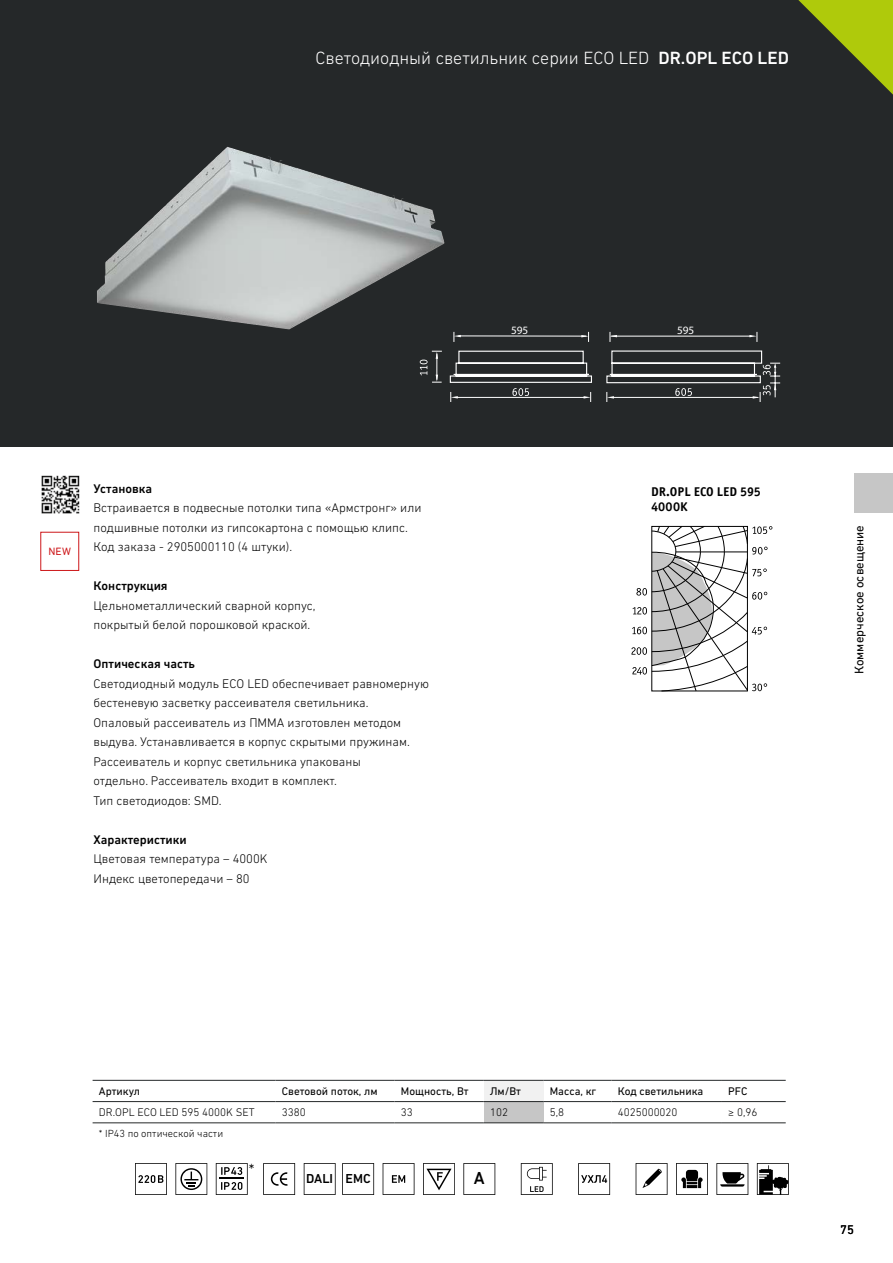
<style>
.page{position:relative;width:893px;height:1263px;background:#fff}
.page>*{position:absolute;margin:0;border:0;box-sizing:border-box;transform-origin:0 0}
.t1{font:300 18px "DIN Next W1 G";color:#fff}
.t2{font:300 18px "DIN Next W1 G";color:#000}
.t3{font:500 17.7px "DIN Next W1 G";color:#000}
.t4{font:500 13.2px "DIN Next W1 G";color:#000}
.t5{font:300 12.75px/19.5px "DIN Next W1 G";color:#000}
.t6{font:500 12.75px "DIN Next W1 G";color:#000}
.t7{font:12.75px "DIN Next W1 G";color:#000}
.t8{font:12.75px/15.3px "Officina Sans Bold C";color:#000}
.t9{font:11.25px "DIN Next W1 G";color:#000}
.t10{font:300 11.25px "DIN Next W1 G";color:#000}
.t11{font:11.25px "Myriad Pro";color:#fff}
.t12{font:10.8px "DIN Next W1 G";color:#cd171a}
.t13{font:300 10.5px "DIN Next W1 G";color:#000}
.s1{font-weight:500}
</style>
<div class="page">
<div style="left:0;top:0;width:893px;height:446px;background:#252829"></div>
<div style="left:854px;top:473px;width:39px;height:39px;background:#c6c6c6"></div>
<hr style="left:458px;top:335px;width:128px;height:1px;background:#fff">
<hr style="left:611px;top:336px;width:141px;height:1px;background:#fff">
<svg style="left:420px;top:351px;width:22px;height:32px"></svg>
<svg style="left:581px;top:332px;width:8px;height:10px"></svg>
<svg style="left:749px;top:332px;width:9px;height:10px"></svg>
<svg style="left:610px;top:332px;width:7px;height:10px"></svg>
<svg style="left:454px;top:332px;width:7px;height:10px"></svg>
<svg style="left:449px;top:350px;width:331px;height:52px"></svg>
<img style="left:97px;top:147px;width:347px;height:182px">
<svg style="left:578px;top:1163px;width:32px;height:32px"></svg>
<svg style="left:521px;top:1163px;width:32px;height:32px"></svg>
<svg style="left:757px;top:1163px;width:32px;height:32px"></svg>
<svg style="left:636px;top:1163px;width:31px;height:32px"></svg>
<svg style="left:716px;top:1163px;width:32px;height:32px"></svg>
<svg style="left:676px;top:1163px;width:32px;height:32px"></svg>
<svg style="left:135px;top:1163px;width:32px;height:32px"></svg>
<svg style="left:263px;top:1163px;width:32px;height:32px"></svg>
<svg style="left:175px;top:1163px;width:32px;height:32px"></svg>
<svg style="left:423px;top:1163px;width:32px;height:32px"></svg>
<svg style="left:383px;top:1163px;width:31px;height:32px"></svg>
<svg style="left:216px;top:1163px;width:32px;height:32px"></svg>
<svg style="left:463px;top:1163px;width:32px;height:32px"></svg>
<svg style="left:342px;top:1163px;width:32px;height:32px"></svg>
<img style="left:41px;top:475px;width:39px;height:39px">
<svg style="left:40px;top:531px;width:40px;height:40px"></svg>
<div style="left:484px;top:1080px;width:59px;height:21px;background:#f1f1f1"></div>
<div style="left:484px;top:1101px;width:59px;height:22px;background:#c6c6c6"></div>
<hr style="left:93px;top:1080px;width:182px;height:1px;background:#252829">
<hr style="left:275px;top:1080px;width:119px;height:1px;background:#252829">
<hr style="left:394px;top:1080px;width:90px;height:1px;background:#252829">
<hr style="left:484px;top:1080px;width:59px;height:1px;background:#252829">
<hr style="left:543px;top:1080px;width:68px;height:1px;background:#252829">
<hr style="left:611px;top:1080px;width:111px;height:1px;background:#252829">
<hr style="left:722px;top:1080px;width:64px;height:1px;background:#252829">
<hr style="left:93px;top:1101px;width:182px;height:1px;background:#252829">
<hr style="left:275px;top:1101px;width:119px;height:1px;background:#252829">
<hr style="left:394px;top:1101px;width:90px;height:1px;background:#252829">
<hr style="left:484px;top:1101px;width:59px;height:1px;background:#252829">
<hr style="left:543px;top:1101px;width:68px;height:1px;background:#252829">
<hr style="left:611px;top:1101px;width:111px;height:1px;background:#252829">
<hr style="left:722px;top:1101px;width:64px;height:1px;background:#252829">
<hr style="left:93px;top:1122px;width:182px;height:1px;background:#252829">
<hr style="left:275px;top:1122px;width:119px;height:1px;background:#252829">
<hr style="left:394px;top:1122px;width:90px;height:1px;background:#252829">
<hr style="left:484px;top:1122px;width:59px;height:1px;background:#252829">
<hr style="left:543px;top:1122px;width:68px;height:1px;background:#252829">
<hr style="left:611px;top:1122px;width:111px;height:1px;background:#252829">
<hr style="left:722px;top:1122px;width:64px;height:1px;background:#252829">
<svg style="left:798px;top:0;width:95px;height:95px"></svg>
<svg style="left:304px;top:1163px;width:32px;height:32px"></svg>
<svg style="left:631px;top:526px;width:141px;height:165px"></svg>
<h1 class="t1" style="left:316px;top:47px;width:475px">Светодиодный светильник серии ECO LED <span class="s1">DR.OPL ECO LED</span></h1>
<p class="t12" style="left:48px;top:545px;width:24px">NEW</p>
<p class="t6" style="left:94px;top:481px;width:60px">Установка</p>
<p class="t5" style="left:94px;top:498px;width:329px">Встраивается в подвесные потолки типа «Армстронг» или подшивные потолки из гипсокартона с помощью клипс.<br>Код заказа - 2905000110 (4 штуки).</p>
<p class="t6" style="left:94px;top:579px;width:76px">Конструкция</p>
<p class="t5" style="left:94px;top:596px;width:224px">Цельнометаллический сварной корпус, покрытый белой порошковой краской.</p>
<p class="t6" style="left:94px;top:657px;width:103px">Оптическая часть</p>
<p class="t5" style="left:94px;top:674px;width:337px">Светодиодный модуль ECO LED обеспечивает равномерную бестеневую засветку рассеивателя светильника.<br>Опаловый рассеиватель из ПММА изготовлен методом выдува. Устанавливается в корпус скрытыми пружинам.<br>Рассеиватель и корпус светильника упакованы<br>отдельно. Рассеиватель входит в комплект.<br>Тип светодиодов: SMD.</p>
<p class="t6" style="left:94px;top:832px;width:95px">Характеристики</p>
<p class="t5" style="left:94px;top:849px;width:175px">Цветовая температура – 4000K<br>Индекс цветопередачи – 80</p>
<p class="t11" style="left:511px;top:323px;width:19px">595</p>
<p class="t11" style="left:677px;top:323px;width:19px">595</p>
<p class="t8" style="left:651px;top:484px;width:111px">DR.OPL ECO LED 595<br>4000K</p>
<p class="t9" style="left:99px;top:1085px;width:43px">Артикул</p>
<p class="t9" style="left:282px;top:1085px;width:97px">Световой поток, лм</p>
<p class="t9" style="left:401px;top:1085px;width:69px">Мощность, Вт</p>
<p class="t9" style="left:490px;top:1085px;width:32px">Лм/Вт</p>
<p class="t9" style="left:550px;top:1085px;width:48px">Масса, кг</p>
<p class="t9" style="left:618px;top:1085px;width:87px">Код светильника</p>
<p class="t9" style="left:728px;top:1085px;width:21px">PFC</p>
<p class="t10" style="left:99px;top:1106px;width:157px">DR.OPL ECO LED 595 4000K SET</p>
<p class="t10" style="left:282px;top:1106px;width:25px">3380</p>
<p class="t10" style="left:401px;top:1106px;width:13px">33</p>
<p class="t10" style="left:490px;top:1106px;width:19px">102</p>
<p class="t10" style="left:550px;top:1106px;width:16px">5,8</p>
<p class="t10" style="left:618px;top:1106px;width:61px">4025000020</p>
<p class="t10" style="left:728px;top:1106px;width:31px">≥ 0,96</p>
<p class="t13" style="left:99px;top:1128px;width:126px">* IP43 по оптической части</p>
<p class="t4" style="left:306px;top:1171px;width:28px">DALI</p>
<h1 class="t2" style="left:248px;top:1160px;width:8px">*</h1>
<p class="t4" style="left:346px;top:1171px;width:27px">EMC</p>
<h2 class="t3" style="left:474px;top:1168px;width:12px">A</h2>
<p class="t7" style="left:852px;top:674px;width:150px;rotate:-90deg">Коммерческое освещение</p>
<p class="t7" style="left:840px;top:1222px;width:15px">75</p>
</div>
